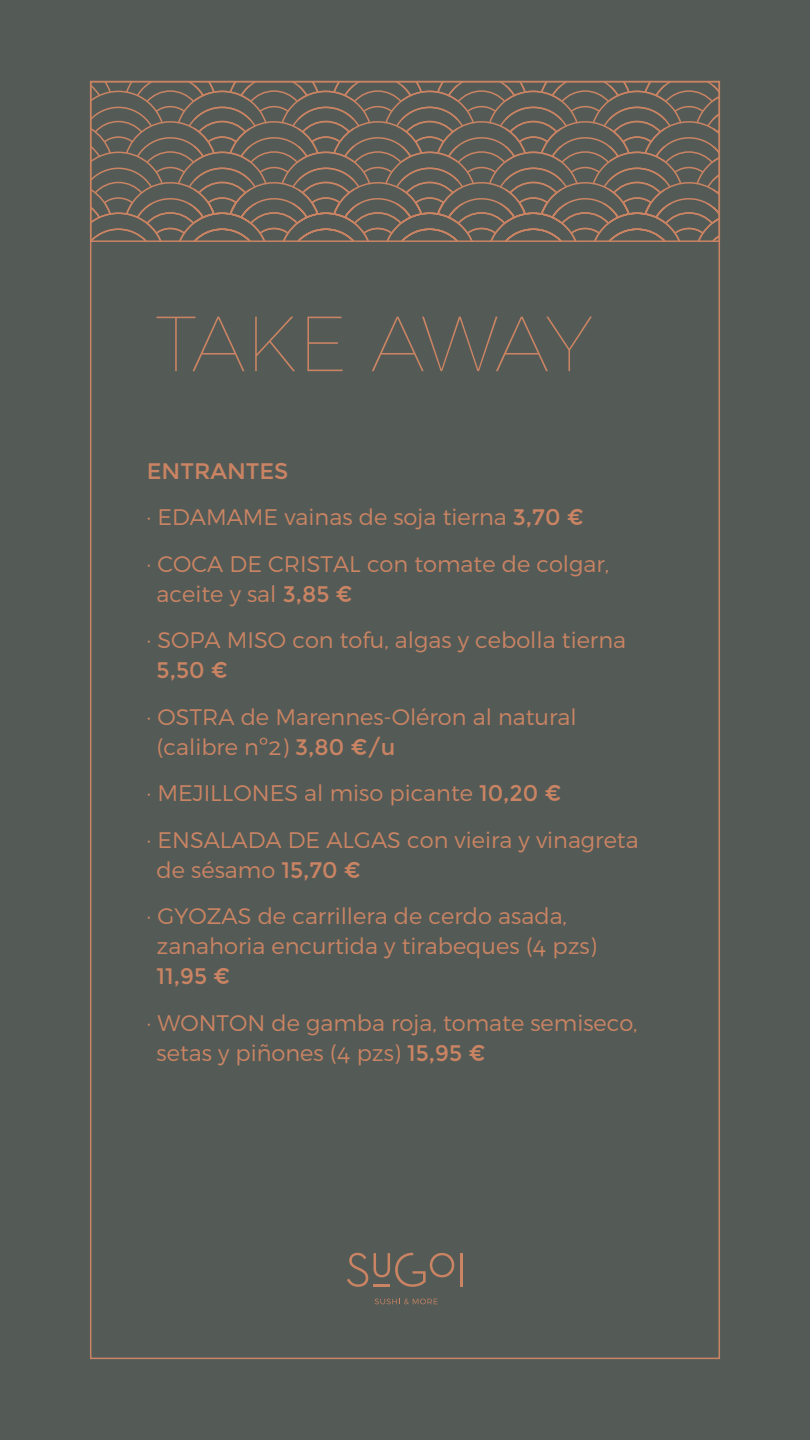
<style>
.page{position:relative;width:810px;height:1440px;background:#545b57}
.page>*{position:absolute;margin:0;border:0;box-sizing:border-box;transform-origin:0 0}
.t1{font:100 77.93px "Montserrat";letter-spacing:-.04em;color:#cb8463}
.t2{font:300 22.5px/46.5px "Montserrat";color:#cb8463}
.t3{font:22.5px "Montserrat";color:#cb8463}
.s1{font-weight:400}
</style>
<div class="page">
<svg style="left:375px;top:1299px;width:63px;height:5px"></svg>
<svg style="left:347px;top:1253px;width:21px;height:34px"></svg>
<hr style="left:460px;top:1253px;width:3px;height:33px;background:#cb8463">
<svg style="left:374px;top:1253px;width:80px;height:34px"></svg>
<svg style="left:93px;top:84px;width:624px;height:155px"></svg>
<div style="left:90px;top:81px;width:630px;height:161px;border:2px solid #cb8463"></div>
<h1 class="t1" style="left:155px;top:293px;width:439px">TAKE AWAY</h1>
<p class="t2" style="left:147px;top:447px;width:464px"><span class="s1">ENTRANTES<br></span>· EDAMAME vainas de soja tierna <span class="s1">3,70 €<br></span>· COCA DE CRISTAL con tomate de colgar,</p>
<p class="t2" style="left:147px;top:570px;width:481px;text-indent:10px">aceite y sal <span class="s1">3,85 €<br></span>· SOPA MISO con tofu, algas y cebolla tierna</p>
<p class="t3" style="left:157px;top:656px;width:73px">5,50 €</p>
<p class="t2" style="left:157px;top:701px;width:422px;line-height:30px;text-indent:-10px">· OSTRA de Marennes-Oléron al natural (calibre nº2) <span class="s1">3,80 €/u</span></p>
<p class="t2" style="left:147px;top:770px;width:493px">· MEJILLONES al miso picante <span class="s1">10,20 €<br></span>· ENSALADA DE ALGAS con vieira y vinagreta</p>
<p class="t2" style="left:147px;top:846px;width:422px;text-indent:10px">de sésamo <span class="s1">15,70 €<br></span>· GYOZAS de carrillera de cerdo asada,</p>
<p class="t2" style="left:157px;top:923px;width:442px">zanahoria encurtida y tirabeques (4 pzs)</p>
<p class="t3" style="left:157px;top:962px;width:75px">11,95 €</p>
<p class="t2" style="left:157px;top:1007px;width:483px;line-height:30px;text-indent:-10px">· WONTON de gamba roja, tomate semiseco, setas y piñones (4 pzs) <span class="s1">15,95 €</span></p>
</div>
